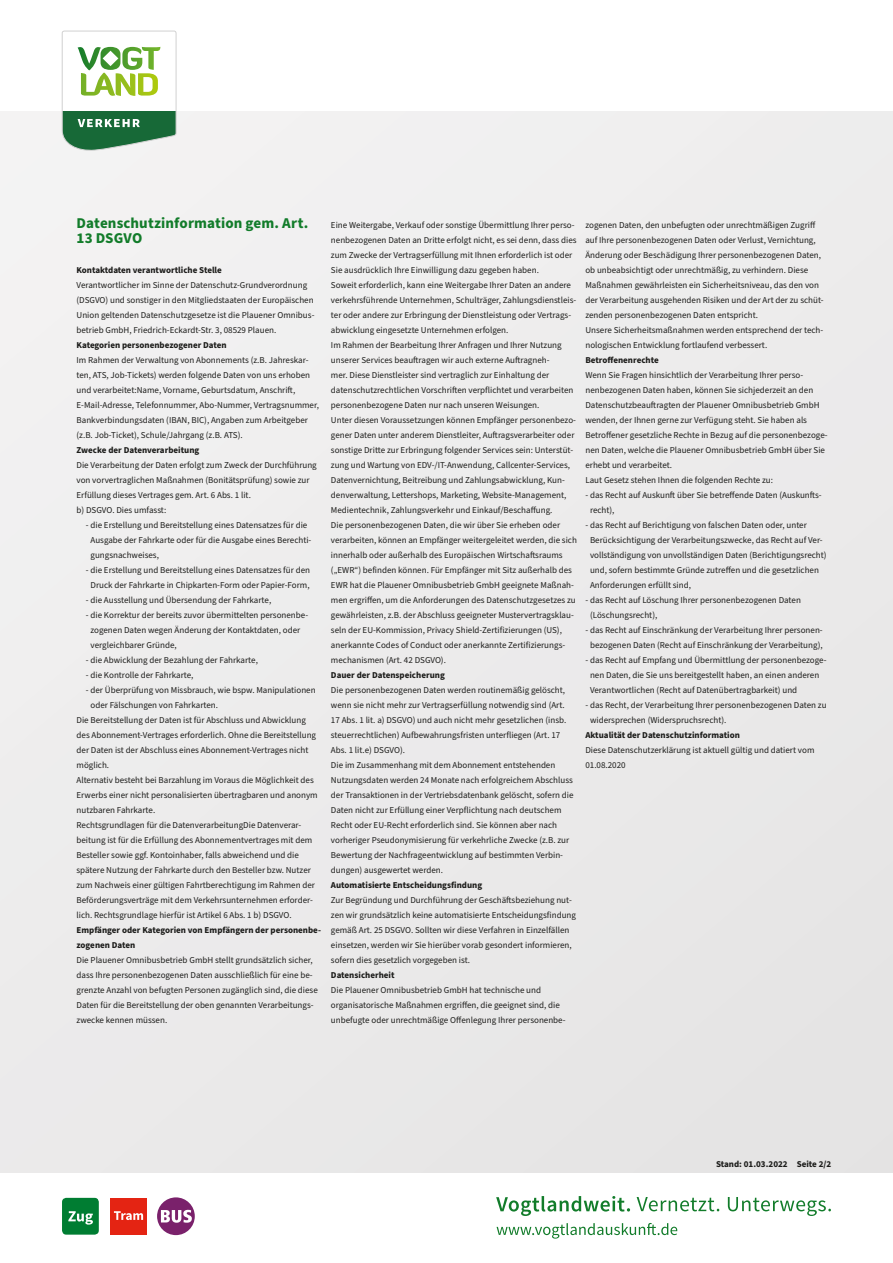
<style>
.page{position:relative;width:893px;height:1263px;background:#fff}
.page>*{position:absolute;margin:0;border:0;box-sizing:border-box;transform-origin:0 0}
.t1{font:700 15px/15px "Source Sans Pro";letter-spacing:.005em;color:#127c2a}
.t2{font:9px/15px "Source Sans Pro";color:#1d1d1b}
.t3{font:700 9px/15px "Source Sans Pro";color:#1d1d1b}
</style>
<div class="page">
<div style="left:0;top:111px;width:893px;height:1062px;background:#ecebeb"></div>
<svg style="left:62px;top:31px;width:114px;height:120px"></svg>
<img style="left:81px;top:72px;width:77px;height:24px">
<img style="left:78px;top:47px;width:82px;height:23px">
<svg style="left:496px;top:1196px;width:335px;height:42px"></svg>
<div style="left:62px;top:1198px;width:37px;height:36px;background:#007d32;border-radius:4px"></div>
<svg style="left:68px;top:1211px;width:25px;height:13px"></svg>
<div style="left:110px;top:1198px;width:37px;height:37px;background:#e42413"></div>
<svg style="left:114px;top:1211px;width:29px;height:9px"></svg>
<div style="left:157px;top:1197px;width:38px;height:38px;background:#7a216b;border-radius:50%"></div>
<svg style="left:161px;top:1210px;width:31px;height:13px"></svg>
<h1 class="t1" style="left:77px;top:216px;width:233px">Datenschutzinformation gem. Art.<br>13 DSGVO</h1>
<p class="t3" style="left:77px;top:262px;width:147px">Kontaktdaten verantwortliche Stelle</p>
<p class="t2" style="left:77px;top:277px;width:239px">Verantwortlicher im Sinne der Datenschutz-Grundverordnung (DSGVO) und sonstiger in den Mitgliedstaaten der Europäischen Union geltenden Datenschutzgesetze ist die Plauener Omnibus&shy;betrieb GmbH, Friedrich-Eckardt-Str. 3, 08529 Plauen.</p>
<p class="t3" style="left:77px;top:337px;width:152px">Kategorien personenbezogener Daten</p>
<p class="t2" style="left:77px;top:352px;width:244px">Im Rahmen der Verwaltung von Abonnements (z.B. Jahreskar&shy;ten, ATS, Job-Tickets) werden folgende Daten von uns erhoben und verarbeitet:Name, Vorname, Geburtsdatum, Anschrift, E-Mail-Adresse, Telefonnummer, Abo-Nummer, Vertragsnummer, Bankverbindungsdaten (IBAN, BIC), Angaben zum Arbeitgeber (z.B. Job-Ticket), Schule/Jahrgang (z.B. ATS).</p>
<p class="t3" style="left:77px;top:442px;width:124px">Zwecke der Datenverarbeitung</p>
<p class="t2" style="left:77px;top:457px;width:242px">Die Verarbeitung der Daten erfolgt zum Zweck der Durchführung von vorvertraglichen Maßnahmen (Bonitätsprüfung) sowie zur Erfüllung dieses Vertrages gem. Art. 6 Abs. 1 lit.<br>b) DSGVO. Dies umfasst:</p>
<p class="t2" style="left:90px;top:517px;width:222px;text-indent:-5px">- die Erstellung und Bereitstellung eines Datensatzes für die<br>Ausgabe der Fahrkarte oder für die Ausgabe eines Berechti&shy;gungsnachweises,</p>
<p class="t2" style="left:86px;top:562px;width:226px;text-align:center">- die Erstellung und Bereitstellung eines Datensatzes für den<br>Druck der Fahrkarte in Chipkarten-Form oder Papier-Form,</p>
<p class="t2" style="left:86px;top:592px;width:187px">- die Ausstellung und Übersendung der Fahrkarte,</p>
<p class="t2" style="left:90px;top:607px;width:219px;text-indent:-5px">- die Korrektur der bereits zuvor übermittelten personenbe&shy;zogenen Daten wegen Änderung der Kontaktdaten, oder vergleichbarer Gründe,</p>
<p class="t2" style="left:86px;top:652px;width:174px">- die Abwicklung der Bezahlung der Fahrkarte,</p>
<p class="t2" style="left:86px;top:667px;width:109px">- die Kontrolle der Fahrkarte,</p>
<p class="t2" style="left:86px;top:682px;width:231px">- der Überprüfung von Missbrauch, wie bspw. Manipulationen</p>
<p class="t2" style="left:90px;top:697px;width:129px">oder Fälschungen von Fahrkarten.</p>
<p class="t2" style="left:77px;top:712px;width:231px">Die Bereitstellung der Daten ist für Abschluss und Abwicklung</p>
<p class="t2" style="left:77px;top:727px;width:241px">des Abonnement-Vertrages erforderlich. Ohne die Bereitstellung</p>
<p class="t2" style="left:77px;top:742px;width:233px">der Daten ist der Abschluss eines Abonnement-Vertrages nicht</p>
<p class="t2" style="left:77px;top:757px;width:34px">möglich.</p>
<p class="t2" style="left:77px;top:773px;width:239px">Alternativ besteht bei Barzahlung im Voraus die Möglichkeit des</p>
<p class="t2" style="left:77px;top:788px;width:243px">Erwerbs einer nicht personalisierten übertragbaren und anonym</p>
<p class="t2" style="left:77px;top:803px;width:80px">nutzbaren Fahrkarte.</p>
<p class="t2" style="left:77px;top:818px;width:226px">Rechtsgrundlagen für die DatenverarbeitungDie Datenverar-</p>
<p class="t2" style="left:77px;top:833px;width:237px">beitung ist für die Erfüllung des Abonnementvertrages mit dem</p>
<p class="t2" style="left:77px;top:848px;width:224px">Besteller sowie ggf. Kontoinhaber, falls abweichend und die</p>
<p class="t2" style="left:77px;top:863px;width:236px">spätere Nutzung der Fahrkarte durch den Besteller bzw. Nutzer</p>
<p class="t2" style="left:77px;top:878px;width:240px">zum Nachweis einer gültigen Fahrtberechtigung im Rahmen der</p>
<p class="t2" style="left:77px;top:893px;width:238px">Beförderungsverträge mit dem Verkehrsunternehmen erforder-</p>
<p class="t2" style="left:77px;top:908px;width:217px">lich. Rechtsgrundlage hierfür ist Artikel 6 Abs. 1 b) DSGVO.</p>
<p class="t3" style="left:77px;top:922px;width:246px">Empfänger oder Kategorien von Empfängern der personenbe&shy;zogenen Daten</p>
<p class="t2" style="left:77px;top:953px;width:243px">Die Plauener Omnibusbetrieb GmbH stellt grundsätzlich sicher, dass Ihre personenbezogenen Daten ausschließlich für eine be&shy;grenzte Anzahl von befugten Personen zugänglich sind, die diese Daten für die Bereitstellung der oben genannten Verarbeitungs&shy;zwecke kennen müssen.</p>
<p class="t2" style="left:331px;top:218px;width:247px">Eine Weitergabe, Verkauf oder sonstige Übermittlung Ihrer perso&shy;nenbezogenen Daten an Dritte erfolgt nicht, es sei denn, dass dies zum Zwecke der Vertragserfüllung mit Ihnen erforderlich ist oder Sie ausdrücklich Ihre Einwilligung dazu gegeben haben.<br>Soweit erforderlich, kann eine Weitergabe Ihrer Daten an andere verkehrsführende Unternehmen, Schulträger, Zahlungsdienstleis&shy;ter oder andere zur Erbringung der Dienstleistung oder Vertrags&shy;abwicklung eingesetzte Unternehmen erfolgen.<br>Im Rahmen der Bearbeitung Ihrer Anfragen und Ihrer Nutzung unserer Services beauftragen wir auch externe Auftragneh-<br>mer. Diese Dienstleister sind vertraglich zur Einhaltung der datenschutzrechtlichen Vorschriften verpflichtet und verarbeiten personenbezogene Daten nur nach unseren Weisungen.<br>Unter diesen Voraussetzungen können Empfänger personenbezo&shy;gener Daten unter anderem Dienstleiter, Auftragsverarbeiter oder sonstige Dritte zur Erbringung folgender Services sein: Unterstüt&shy;zung und Wartung von EDV-/IT-Anwendung, Callcenter-Services, Datenvernichtung, Beitreibung und Zahlungsabwicklung, Kun&shy;denverwaltung, Lettershops, Marketing, Website-Management, Medientechnik, Zahlungsverkehr und Einkauf/Beschaffung.<br>Die personenbezogenen Daten, die wir über Sie erheben oder verarbeiten, können an Empfänger weitergeleitet werden, die sich innerhalb oder außerhalb des Europäischen Wirtschaftsraums („EWR“) befinden können. Für Empfänger mit Sitz außerhalb des EWR hat die Plauener Omnibusbetrieb GmbH geeignete Maßnah&shy;men ergriffen, um die Anforderungen des Datenschutzgesetzes zu gewährleisten, z.B. der Abschluss geeigneter Mustervertragsklau&shy;seln der EU-Kommission, Privacy Shield-Zertifizierungen (US), anerkannte Codes of Conduct oder anerkannte Zertifizierungs&shy;mechanismen (Art. 42 DSGVO).</p>
<p class="t3" style="left:331px;top:668px;width:115px">Dauer der Datenspeicherung</p>
<p class="t2" style="left:331px;top:683px;width:244px">Die personenbezogenen Daten werden routinemäßig gelöscht, wenn sie nicht mehr zur Vertragserfüllung notwendig sind (Art.<br>17 Abs. 1 lit. a) DSGVO) und auch nicht mehr gesetzlichen (insb. steuerrechtlichen) Aufbewahrungsfristen unterfliegen (Art. 17<br>Abs. 1 lit.e) DSGVO).<br>Die im Zusammenhang mit dem Abonnement entstehenden Nutzungsdaten werden 24 Monate nach erfolgreichem Abschluss der Transaktionen in der Vertriebsdatenbank gelöscht, sofern die Daten nicht zur Erfüllung einer Verpflichtung nach deutschem Recht oder EU-Recht erforderlich sind. Sie können aber nach vorheriger Pseudonymisierung für verkehrliche Zwecke (z.B. zur Bewertung der Nachfrageentwicklung auf bestimmten Verbin&shy;dungen) ausgewertet werden.</p>
<p class="t3" style="left:331px;top:878px;width:153px">Automatisierte Entscheidungsfindung</p>
<p class="t2" style="left:331px;top:893px;width:247px">Zur Begründung und Durchführung der Geschäftsbeziehung nut&shy;zen wir grundsätzlich keine automatisierte Entscheidungsfindung gemäß Art. 25 DSGVO. Sollten wir diese Verfahren in Einzelfällen einsetzen, werden wir Sie hierüber vorab gesondert informieren, sofern dies gesetzlich vorgegeben ist.</p>
<p class="t3" style="left:331px;top:968px;width:65px">Datensicherheit</p>
<p class="t2" style="left:331px;top:983px;width:236px">Die Plauener Omnibusbetrieb GmbH hat technische und organisatorische Maßnahmen ergriffen, die geeignet sind, die unbefugte oder unrechtmäßige Offenlegung Ihrer personenbe-</p>
<p class="t2" style="left:585px;top:218px;width:240px">zogenen Daten, den unbefugten oder unrechtmäßigen Zugriff auf Ihre personenbezogenen Daten oder Verlust, Vernichtung, Änderung oder Beschädigung Ihrer personenbezogenen Daten, ob unbeabsichtigt oder unrechtmäßig, zu verhindern. Diese Maßnahmen gewährleisten ein Sicherheitsniveau, das den von der Verarbeitung ausgehenden Risiken und der Art der zu schüt&shy;zenden personenbezogenen Daten entspricht.<br>Unsere Sicherheitsmaßnahmen werden entsprechend der tech&shy;nologischen Entwicklung fortlaufend verbessert.</p>
<p class="t3" style="left:585px;top:353px;width:75px">Betroffenenrechte</p>
<p class="t2" style="left:585px;top:368px;width:244px">Wenn Sie Fragen hinsichtlich der Verarbeitung Ihrer perso&shy;nenbezogenen Daten haben, können Sie sichjederzeit an den Datenschutzbeauftragten der Plauener Omnibusbetrieb GmbH wenden, der Ihnen gerne zur Verfügung steht. Sie haben als Betroffener gesetzliche Rechte in Bezug auf die personenbezoge&shy;nen Daten, welche die Plauener Omnibusbetrieb GmbH über Sie erhebt und verarbeitet.<br>Laut Gesetz stehen Ihnen die folgenden Rechte zu:</p>
<p class="t2" style="left:590px;top:488px;width:233px;text-indent:-5px">- das Recht auf Auskunft über Sie betreffende Daten (Auskunfts&shy;recht),</p>
<p class="t2" style="left:590px;top:518px;width:238px;text-indent:-5px">- das Recht auf Berichtigung von falschen Daten oder, unter Berücksichtigung der Verarbeitungszwecke, das Recht auf Ver&shy;vollständigung von unvollständigen Daten (Berichtigungsrecht) und, sofern bestimmte Gründe zutreffen und die gesetzlichen Anforderungen erfüllt sind,</p>
<p class="t2" style="left:590px;top:593px;width:212px;text-indent:-5px">- das Recht auf Löschung Ihrer personenbezogenen Daten (Löschungsrecht),</p>
<p class="t2" style="left:585px;top:623px;width:239px;text-align:center">- das Recht auf Einschränkung der Verarbeitung Ihrer personen&shy;bezogenen Daten (Recht auf Einschränkung der Verarbeitung),</p>
<p class="t2" style="left:590px;top:653px;width:238px;text-indent:-5px">- das Recht auf Empfang und Übermittlung der personenbezoge&shy;nen Daten, die Sie uns bereitgestellt haben, an einen anderen<br>Verantwortlichen (Recht auf Datenübertragbarkeit) und</p>
<p class="t2" style="left:590px;top:698px;width:238px;text-indent:-5px">- das Recht, der Verarbeitung Ihrer personenbezogenen Daten zu widersprechen (Widerspruchsrecht).</p>
<p class="t3" style="left:585px;top:728px;width:156px">Aktualität der Datenschutzinformation</p>
<p class="t2" style="left:585px;top:743px;width:231px">Diese Datenschutzerklärung ist aktuell gültig und datiert vom<br>01.08.2020</p>
<p class="t3" style="left:716px;top:1157px;width:117px">Stand: 01.03.2022 Seite 2/2</p>
</div>
